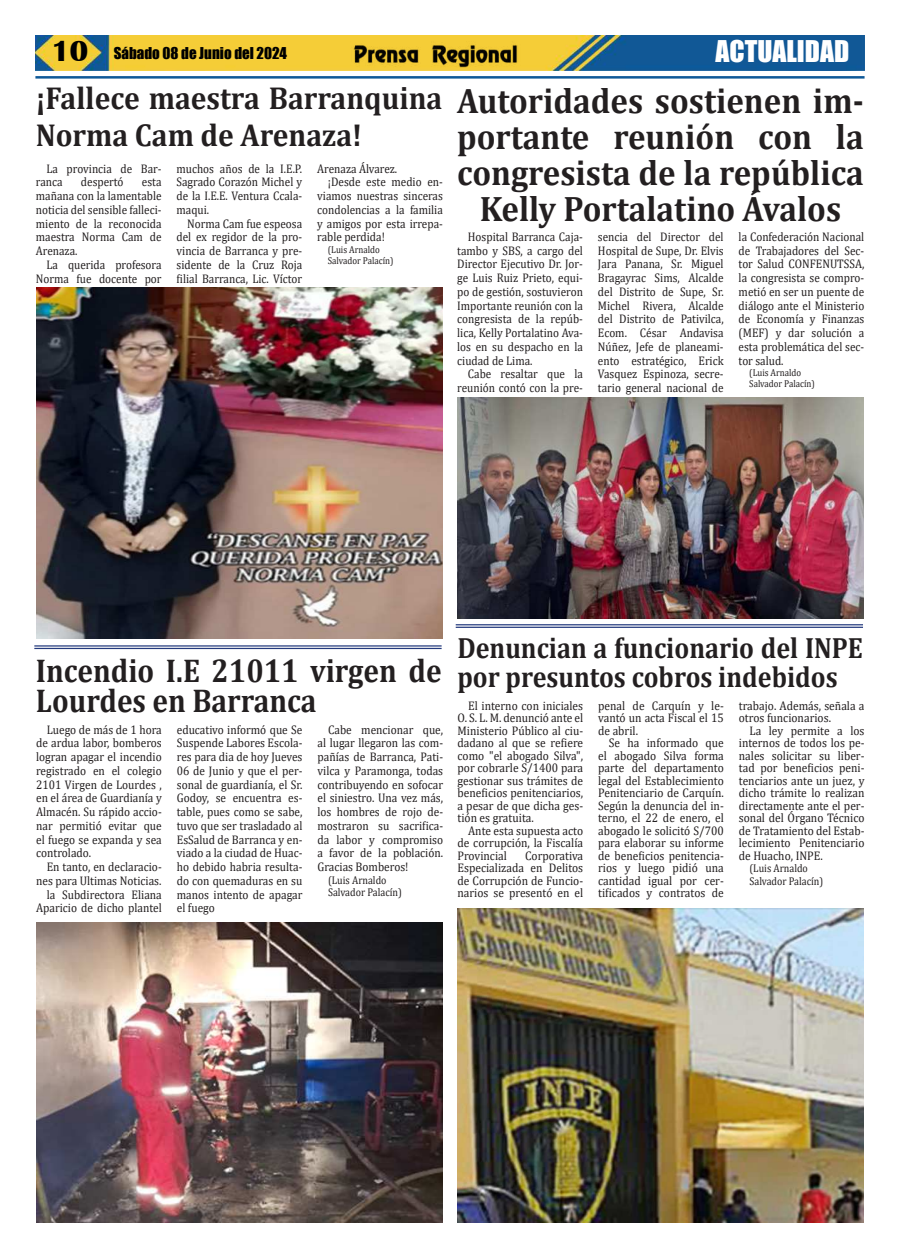
<style>
.page{position:relative;width:900px;height:1258px;background:#fff}
.page>*{position:absolute;margin:0;border:0;box-sizing:border-box;transform-origin:0 0}
.t1{font:700 35.5px/36.2px "Cambria";color:#231f20;text-align:center;scale:.93 1}
.t2{font:700 33.12px/30px "Cambria";color:#231f20;scale:.89 1}
.t3{font:700 31.88px/36.2px "Cambria";color:#231f20;scale:.93 1}
.t4{font:700 29.38px/28.8px "Cambria";color:#231f20;scale:.89 1}
.t5{font:27.5px "Impact";color:#fff}
.t6{font:15px "Impact";color:#000}
.t7{font:12.5px/13.8px "Cambria";color:#231f20;text-align:justify;scale:.9 1}
.t8{font:12.5px/12.5px "Cambria";color:#231f20;text-align:justify;scale:.92 1}
.t9{font:12.5px/13.8px "Cambria";color:#231f20;text-align:justify;scale:.91 1}
.t10{font:11.25px/12.5px "Cambria";color:#231f20;scale:.89 1}
.t11{font:10px/11.2px "Cambria";color:#231f20;scale:.89 1}
.s1{font-family:"Britannic";font-weight:700;font-size:30px}
</style>
<div class="page">
<img style="left:35px;top:35px;width:830px;height:36px">
<hr style="left:35px;top:76px;width:830px;height:3px;background:#0f5998">
<img style="left:351px;top:41px;width:169px;height:27px">
<img style="left:36px;top:288px;width:406px;height:350px">
<hr style="left:34px;top:645px;width:408px;height:2px;background:#253b7e">
<hr style="left:34px;top:648px;width:408px;height:1px;background:#253b7e">
<img style="left:36px;top:922px;width:407px;height:300px">
<img style="left:457px;top:397px;width:407px;height:222px">
<hr style="left:456px;top:624px;width:407px;height:1px;background:#253b7e">
<hr style="left:456px;top:627px;width:407px;height:1px;background:#253b7e">
<img style="left:458px;top:909px;width:406px;height:313px">
<p class="t6" style="left:52px;top:45px;width:237px"><span class="s1">10</span> Sábado 08 de Junio del 2024</p>
<h3 class="t5" style="left:716px;top:37px;width:135px">ACTUALIDAD</h3>
<h3 class="t3" style="left:36px;top:81px;width:439px">¡Fallece maestra Barranquina<br>Norma Cam de Arenaza!</h3>
<p class="t7" style="left:36px;top:162px;width:141px;text-indent:11px">La provincia de Bar&shy;ranca</p>
<h1 class="t1" style="left:457px;top:83px;width:439px">Autoridades sostienen im&shy;portante reunión con la congresista de la república<br>Kelly Portalatino Ávalos</h1>
<p class="t7" style="left:457px;top:230px;width:141px;text-indent:11px">Hospital Barranca Caja&shy;tambo y SBS, a cargo del Director Ejecutivo Dr. Jor&shy;ge Luis Ruiz Prieto, equi&shy;po de gestión, sostuvieron Importante reunión con la congresista de la repúb&shy;lica, Kelly Portalatino Ava&shy;los en su despacho en la ciudad de Lima.</p>
<p class="t7" style="left:457px;top:367px;width:141px;text-align:right">Cabe resaltar que la reunión contó con la pre-</p>
<p class="t7" style="left:317px;top:162px;width:90px">Arenaza Álvarez.</p>
<p class="t7" style="left:328px;top:176px;width:129px">¡Desde este medio en-</p>
<p class="t7" style="left:317px;top:189px;width:141px">viamos nuestras sinceras</p>
<p class="t7" style="left:317px;top:203px;width:141px">condolencias a la familia</p>
<p class="t7" style="left:317px;top:217px;width:141px">y amigos por esta irrepa-</p>
<p class="t7" style="left:317px;top:231px;width:77px">rable perdida!</p>
<p class="t11" style="left:328px;top:244px;width:75px">(Luis Arnaldo<br>Salvador Palacín)</p>
<p class="t7" style="left:177px;top:162px;width:141px">muchos años de la I.E.P.<br>Sagrado Corazón Michel y de la I.E.E. Ventura Ccala&shy;maqui.</p>
<p class="t7" style="left:177px;top:217px;width:141px;text-indent:11px">Norma Cam fue espeosa del ex regidor de la pro&shy;vincia de Barranca y pre&shy;sidente de la Cruz Roja filial Barranca, Lic. Víctor</p>
<p class="t7" style="left:81px;top:176px;width:49px">despertó</p>
<p class="t7" style="left:36px;top:176px;width:141px;text-indent:106px">esta mañana con la lamentable noticia del sensible falleci&shy;miento de la reconocida maestra Norma Cam de Arenaza.</p>
<p class="t7" style="left:36px;top:258px;width:141px;text-align:right">La querida profesora<br>Norma fue docente por</p>
<p class="t7" style="left:598px;top:230px;width:141px">sencia del Director del Hospital de Supe, Dr. Elvis Jara Panana, Sr. Miguel Bragayrac Sims, Alcalde del Distrito de Supe, Sr.<br>Michel Rivera, Alcalde del Distrito de Pativilca, Ecom. César Andavisa Núñez, Jefe de planeami&shy;ento estratégico, Erick Vasquez Espinoza, secre&shy;tario general nacional de</p>
<p class="t7" style="left:739px;top:230px;width:141px">la Confederación Nacional de Trabajadores del Sec&shy;tor Salud CONFENUTSSA, la congresista se compro&shy;metió en ser un puente de diálogo ante el Ministerio de Economía y Finanzas (MEF) y dar solución a esta problemática del sec&shy;tor salud.</p>
<p class="t11" style="left:749px;top:367px;width:75px">(Luis Arnaldo<br>Salvador Palacín)</p>
<h2 class="t2" style="left:36px;top:656px;width:457px">Incendio I.E 21011 virgen de<br>Lourdes en Barranca</h2>
<p class="t9" style="left:36px;top:723px;width:140px;text-indent:11px">Luego de más de 1 hora de ardua labor, bomberos logran apagar el incendio registrado en el colegio 2101 Virgen de Lourdes , en el área de Guardianía y Almacén. Su rápido accio&shy;nar permitió evitar que el fuego se expanda y sea controlado.</p>
<p class="t9" style="left:36px;top:860px;width:140px;text-align:right">En tanto, en declaracio&shy;nes para Ultimas Noticias. la Subdirectora Eliana<br>Aparicio de dicho plantel</p>
<p class="t9" style="left:177px;top:723px;width:140px">educativo informó que Se Suspende Labores Escola&shy;res para dia de hoy Jueves 06 de Junio y que el per&shy;sonal de guardianía, el Sr.<br>Godoy, se encuentra es&shy;table, pues como se sabe, tuvo que ser trasladado al EsSalud de Barranca y en&shy;viado a la ciudad de Huac&shy;ho debido habria resulta&shy;do con quemaduras en su manos intento de apagar el fuego</p>
<p class="t9" style="left:317px;top:722px;width:140px;text-indent:11px">Cabe mencionar que, al lugar llegaron las com&shy;pañías de Barranca, Pati&shy;vilca y Paramonga, todas contribuyendo en sofocar el siniestro. Una vez más, los hombres de rojo de&shy;mostraron su sacrifica&shy;da labor y compromiso a favor de la población.<br>Gracias Bomberos!</p>
<p class="t10" style="left:328px;top:874px;width:85px">(Luis Arnaldo<br>Salvador Palacín)</p>
<h3 class="t4" style="left:457px;top:634px;width:457px">Denuncian a funcionario del INPE por presuntos cobros indebidos</h3>
<p class="t8" style="left:458px;top:699px;width:138px;text-indent:11px">El interno con iniciales O. S. L. M. denunció ante el Ministerio Público al ciu&shy;dadano al que se refiere como "el abogado Silva", por cobrarle S/1400 para gestionar sus trámites de beneficios penitenciarios, a pesar de que dicha ges&shy;tión es gratuita.</p>
<p class="t8" style="left:458px;top:824px;width:138px;text-indent:11px">Ante esta supuesta acto de corrupción, la Fiscalía Provincial</p>
<p class="t8" style="left:598px;top:699px;width:138px">penal de Carquín y le&shy;vantó un acta Fiscal el 15 de abril.</p>
<p class="t8" style="left:598px;top:737px;width:138px;text-indent:11px">Se ha informado que el abogado Silva forma parte del departamento legal del Establecimiento Penitenciario de Carquín.<br>Según la denuncia del in&shy;terno, el 22 de enero, el abogado le solicitó S/700 para elaborar su informe de beneficios penitencia&shy;rios y luego pidió una cantidad igual por cer&shy;tificados y contratos de</p>
<p class="t8" style="left:739px;top:699px;width:138px">trabajo. Además, señala a otros funcionarios.</p>
<p class="t8" style="left:739px;top:724px;width:138px;text-indent:11px">La ley permite a los internos de todos los pe&shy;nales solicitar su liber&shy;tad por beneficios peni&shy;tenciarios ante un juez, y dicho trámite lo realizan directamente ante el per&shy;sonal del Órgano Técnico de Tratamiento del Estab&shy;lecimiento Penitenciario de Huacho, INPE.</p>
<p class="t10" style="left:750px;top:862px;width:85px">(Luis Arnaldo<br>Salvador Palacín)</p>
<p class="t8" style="left:458px;top:849px;width:138px;text-indent:68px">Corporativa Especializada en Delitos de Corrupción de Funcio&shy;narios se presentó en el</p>
</div>
